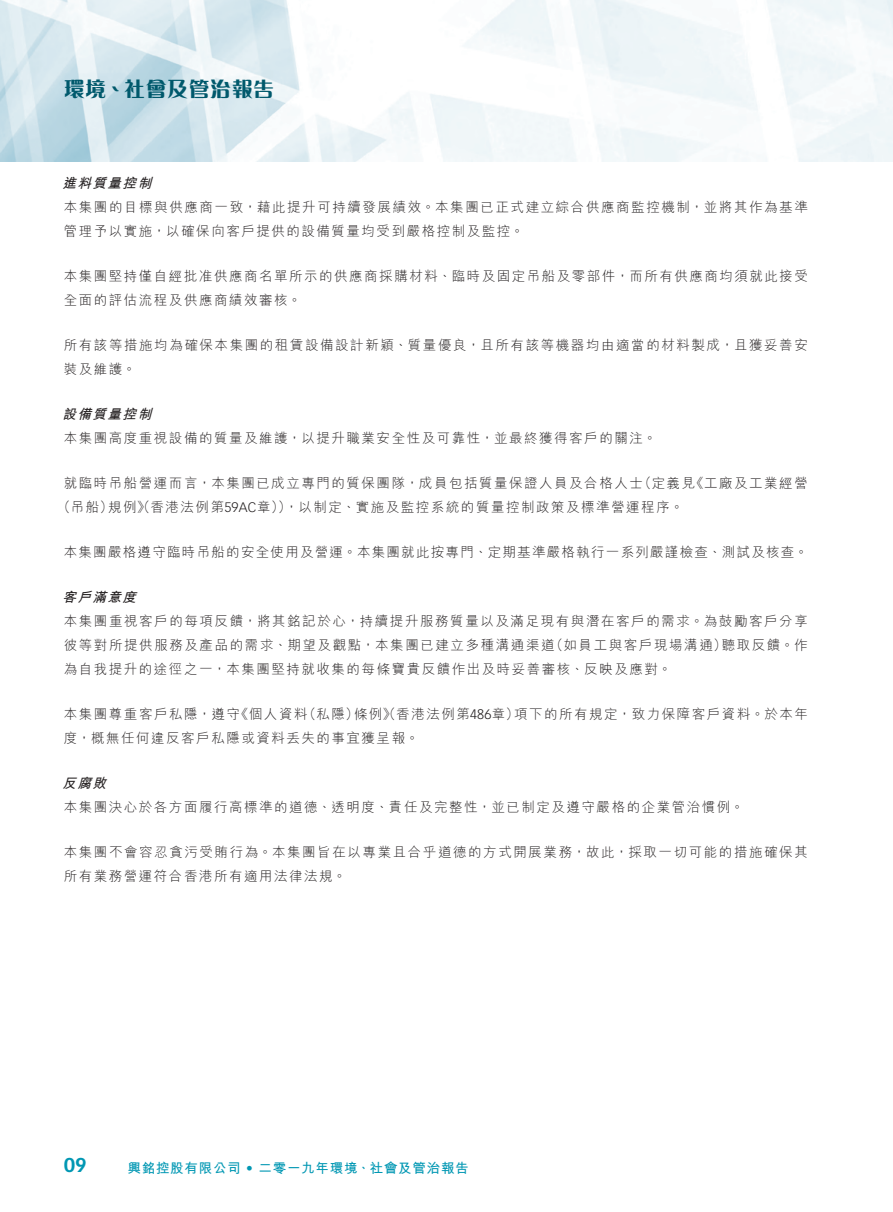
<style>
.page{position:relative;width:893px;height:1212px;background:#fff}
.page>*{position:absolute;margin:0;border:0;box-sizing:border-box;transform-origin:0 0}
.t1{font:800 21px "M Ellan HK";letter-spacing:.025em;color:#00596c}
.t2{font:700 19.5px "Vectora LT Std";color:#0197b3}
._01_Body_Text{font:300 13.5px/24px "M Hei HK";letter-spacing:.115em;color:#231f20}
._01_Body_Text-2{font:300 13.5px "M Hei HK";letter-spacing:.095em;color:#231f20}
.t3{font:700 13.5px "M Hei HK";letter-spacing:.055em;color:#0197b3}
._05_____H3{font:italic 700 13.5px "M Hei HK";color:#231f20}
.s1{font-family:"Vectora LT Std"}
</style>
<div class="page">
<img style="left:0;top:0;width:893px;height:161px">
<h1 class="t1" style="left:64px;top:79px;width:212px">環境、社會及管治報告</h1>
<p class="_05_____H3" style="left:62px;top:173px;width:95px">進料質量控制</p>
<p class="_01_Body_Text" style="left:64px;top:194px;width:746px">本集團的目標與供應商一致，藉此提升可持續發展績效。本集團已正式建立綜合供應商監控機制，並將其作為基準管理予以實施，以確保向客戶提供的設備質量均受到嚴格控制及監控。</p>
<p class="_01_Body_Text" style="left:64px;top:263px;width:746px">本集團堅持僅自經批准供應商名單所示的供應商採購材料、臨時及固定吊船及零部件，而所有供應商均須就此接受全面的評估流程及供應商績效審核。</p>
<p class="_01_Body_Text" style="left:64px;top:332px;width:746px">所有該等措施均為確保本集團的租賃設備設計新穎、質量優良，且所有該等機器均由適當的材料製成，且獲妥善安裝及維護。</p>
<p class="_05_____H3" style="left:62px;top:404px;width:95px">設備質量控制</p>
<p class="_01_Body_Text" style="left:64px;top:425px;width:594px">本集團高度重視設備的質量及維護，以提升職業安全性及可靠性，並最終獲得客戶的關注。</p>
<p class="_01_Body_Text" style="left:690px;top:470px;width:119px">《工廠及工業經營</p>
<p class="_01_Body_Text" style="left:285px;top:470px;width:400px;text-indent:-221px">就臨時吊船營運而言，本集團已成立專門的質保團隊，成員包括質量保證人員及合格人士<br>，以制定、實施及監控系統的質量控制政策及標準營運程序。</p>
<p class="_01_Body_Text" style="left:638px;top:470px;width:59px">（定義見</p>
<p class="_01_Body_Text" style="left:57px;top:494px;width:57px">（吊船）</p>
<p class="_01_Body_Text-2" style="left:64px;top:545px;width:746px">本集團嚴格遵守臨時吊船的安全使用及營運。本集團就此按專門、定期基準嚴格執行一系列嚴謹檢查、測試及核查。</p>
<p class="_05_____H3" style="left:62px;top:587px;width:80px">客戶滿意度</p>
<p class="_01_Body_Text" style="left:64px;top:608px;width:746px;text-align:right">本集團重視客戶的每項反饋，將其銘記於心，持續提升服務質量以及滿足現有與潛在客戶的需求。為鼓勵客戶分享聽取反饋。作</p>
<p class="_01_Body_Text" style="left:108px;top:494px;width:185px">規例》（香港法例第<span class="s1">59AC</span>章））</p>
<p class="_01_Body_Text" style="left:550px;top:632px;width:178px">（如員工與客戶現場溝通）</p>
<p class="_01_Body_Text" style="left:64px;top:632px;width:609px">彼等對所提供服務及產品的需求、期望及觀點，本集團已建立多種溝通渠道<br>為自我提升的途徑之一，本集團堅持就收集的每條寶貴反饋作出及時妥善審核、反映及應對。</p>
<p class="_01_Body_Text" style="left:514px;top:701px;width:295px">項下的所有規定，致力保障客戶資料。於本年</p>
<p class="_01_Body_Text" style="left:303px;top:701px;width:57px">（私隱）</p>
<p class="_01_Body_Text" style="left:354px;top:701px;width:167px">條例》（香港法例第<span class="s1">486</span>章）</p>
<p class="_01_Body_Text" style="left:64px;top:701px;width:357px">本集團尊重客戶私隱，遵守<br>度，概無任何違反客戶私隱或資料丟失的事宜獲呈報。</p>
<p class="_05_____H3" style="left:62px;top:773px;width:50px">反腐敗</p>
<p class="_01_Body_Text" style="left:64px;top:794px;width:682px">本集團決心於各方面履行高標準的道德、透明度、責任及完整性，並已制定及遵守嚴格的企業管治慣例。</p>
<p class="_01_Body_Text" style="left:64px;top:839px;width:746px">本集團不會容忍貪污受賄行為。本集團旨在以專業且合乎道德的方式開展業務，故此，採取一切可能的措施確保其所有業務營運符合香港所有適用法律法規。</p>
<p class="_01_Body_Text" style="left:235px;top:701px;width:74px">《個人資料</p>
<h2 class="t2" style="left:64px;top:1153px;width:24px">09</h2>
<p class="t3" style="left:128px;top:1158px;width:343px">興銘控股有限公司 <span class="s1">•</span> 二零一九年環境、社會及管治報告</p>
</div>
